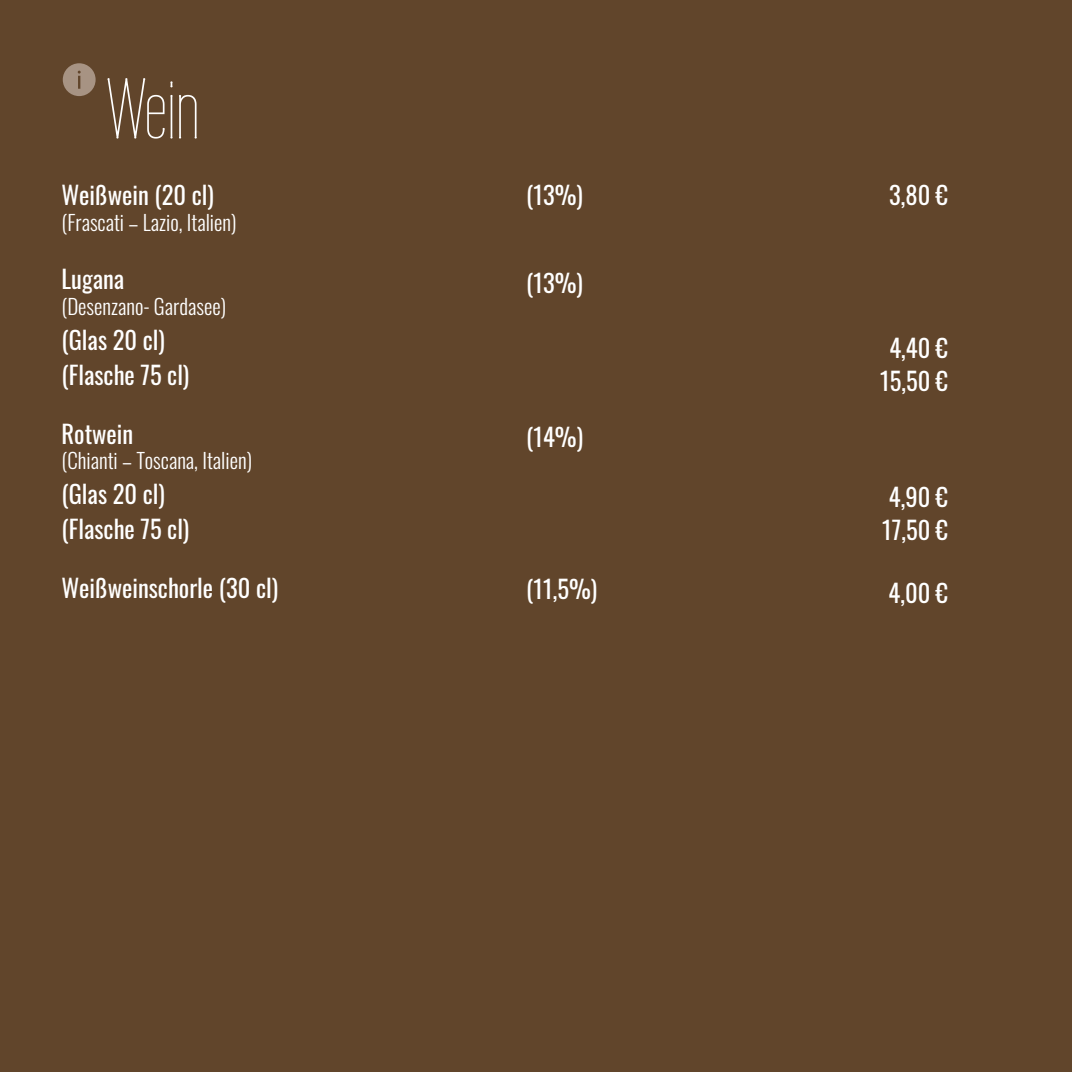
<style>
.page{position:relative;width:1072px;height:1072px;background:#fff}
.page>*{position:absolute;margin:0;border:0;box-sizing:border-box;transform-origin:0 0}
.t1{font:84px "Wire One";color:#fff}
.t2{font:24.5px "Oswald";color:#fff}
.t3{font:300 21px "Oswald";color:#fff}
</style>
<div class="page">
<div style="left:0;top:0;width:1071px;height:1071px;background:#61452b"></div>
<svg style="left:63px;top:63px;width:33px;height:33px"></svg>
<p class="t1" style="left:106px;top:63px;width:95px">Wein</p>
<p class="t2" style="left:62px;top:174px;width:154px">Weißwein (20 cl)</p>
<p class="t3" style="left:62px;top:203px;width:176px">(Frascati – Lazio, Italien)</p>
<p class="t2" style="left:62px;top:258px;width:64px">Lugana</p>
<p class="t3" style="left:62px;top:287px;width:166px">(Desenzano- Gardasee)</p>
<p class="t2" style="left:62px;top:318px;width:105px">(Glas 20 cl)</p>
<p class="t2" style="left:62px;top:353px;width:129px">(Flasche 75 cl)</p>
<p class="t2" style="left:62px;top:412px;width:73px">Rotwein</p>
<p class="t3" style="left:62px;top:441px;width:192px">(Chianti – Toscana, Italien)</p>
<p class="t2" style="left:62px;top:472px;width:105px">(Glas 20 cl)</p>
<p class="t2" style="left:62px;top:507px;width:129px">(Flasche 75 cl)</p>
<p class="t2" style="left:62px;top:566px;width:218px">Weißweinschorle (30 cl)</p>
<p class="t2" style="left:526px;top:174px;width:58px">(13%)</p>
<p class="t2" style="left:526px;top:261px;width:58px">(13%)</p>
<p class="t2" style="left:526px;top:415px;width:59px">(14%)</p>
<p class="t2" style="left:526px;top:567px;width:73px">(11,5%)</p>
<p class="t2" style="left:889px;top:174px;width:60px">3,80 €</p>
<p class="t2" style="left:889px;top:326px;width:60px">4,40 €</p>
<p class="t2" style="left:880px;top:359px;width:70px">15,50 €</p>
<p class="t2" style="left:889px;top:475px;width:61px">4,90 €</p>
<p class="t2" style="left:882px;top:508px;width:67px">17,50 €</p>
<p class="t2" style="left:888px;top:571px;width:61px">4,00 €</p>
</div>
